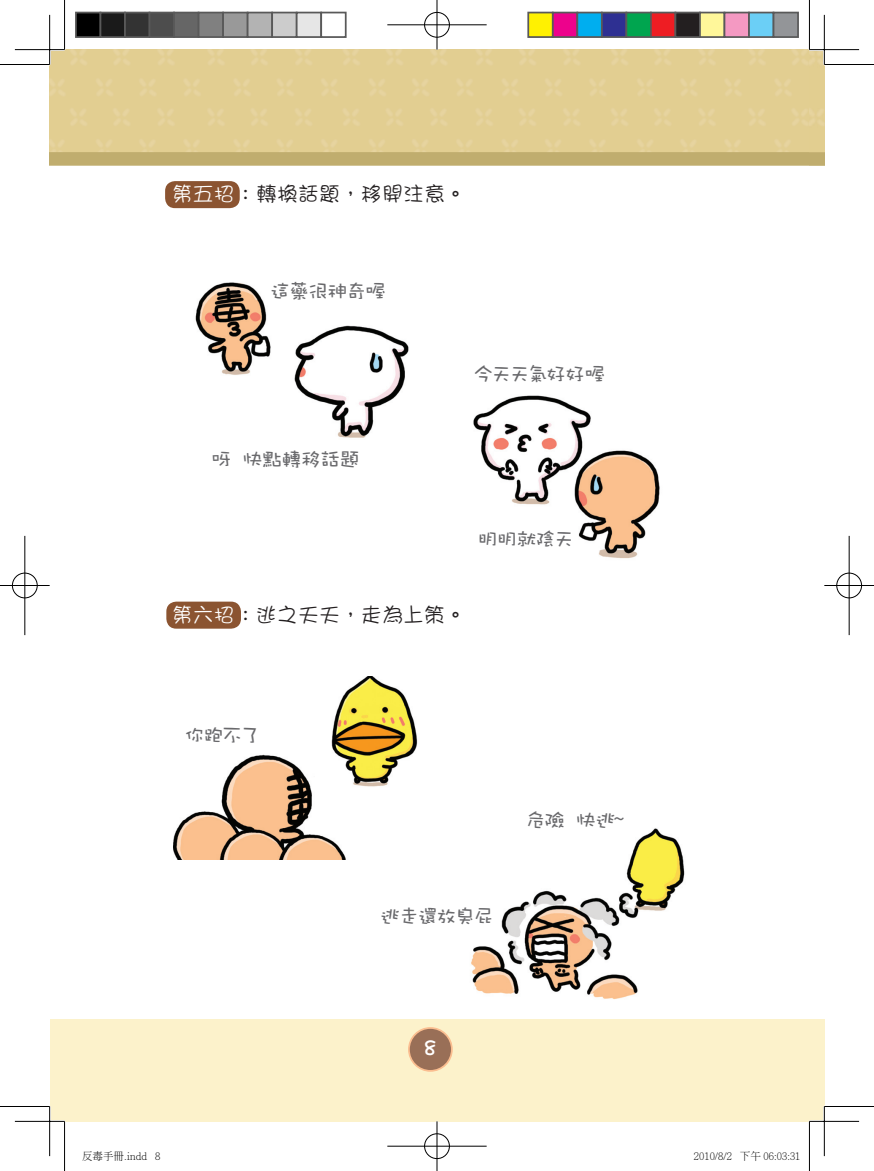
<style>
.page{position:relative;width:874px;height:1171px;background:#fff}
.page>*{position:absolute;margin:0;border:0;box-sizing:border-box;transform-origin:0 0}
.t1{font:21px "DF Wa Wa Md HK BF";letter-spacing:-.09em;color:#69696c}
.t2{font:21px "DF Girl W3 HKP BF";color:#231f20}
.t3{font:21px "DF Wa Wa Md HK BF";letter-spacing:-.11em;color:#69696c}
.t4{font:21px "DF Wa Wa W7 HKP BF";color:#fff}
.t5{font:300 10.5px "Adobe Ming Std";color:#000}
.s1{color:#fff}
</style>
<div class="page">
<div style="left:165px;top:181px;width:74px;height:27px;background:#8b5431;border-radius:10px"></div>
<div style="left:166px;top:601px;width:75px;height:28px;background:#8b5431;border-radius:10px"></div>
<div style="left:806px;top:1019px;width:17px;height:102px;background:#fcf2cb"></div>
<div style="left:50px;top:1019px;width:761px;height:102px;background:#fcf2cb"></div>
<div style="left:408px;top:1028px;width:43px;height:43px;background:#996f57;border-radius:50%"></div>
<div style="left:408px;top:1027px;width:44px;height:44px;border:2px solid #fbbe90;border-radius:50%"></div>
<img style="left:195px;top:282px;width:214px;height:156px">
<img style="left:174px;top:676px;width:244px;height:183px">
<img style="left:473px;top:395px;width:187px;height:164px">
<img style="left:471px;top:828px;width:214px;height:171px">
<hr style="left:15px;top:1120px;width:49px;height:2px;background:#fff">
<hr style="left:809px;top:1120px;width:49px;height:2px;background:#fff">
<hr style="left:48px;top:1106px;width:3px;height:50px;background:#fff">
<hr style="left:822px;top:1106px;width:3px;height:50px;background:#fff">
<hr style="left:0;top:64px;width:50px;height:1px;background:#000">
<hr style="left:823px;top:64px;width:50px;height:1px;background:#000">
<hr style="left:0;top:1106px;width:50px;height:1px;background:#000">
<hr style="left:823px;top:1106px;width:50px;height:1px;background:#000">
<hr style="left:64px;top:0;width:1px;height:50px;background:#000">
<hr style="left:64px;top:1121px;width:1px;height:50px;background:#000">
<hr style="left:808px;top:0;width:1px;height:50px;background:#000">
<hr style="left:808px;top:1121px;width:1px;height:50px;background:#000">
<hr style="left:15px;top:49px;width:49px;height:1px;background:#000">
<hr style="left:809px;top:49px;width:49px;height:1px;background:#000">
<hr style="left:15px;top:1121px;width:49px;height:1px;background:#000">
<hr style="left:809px;top:1121px;width:49px;height:1px;background:#000">
<hr style="left:49px;top:15px;width:1px;height:49px;background:#000">
<hr style="left:49px;top:1106px;width:1px;height:50px;background:#000">
<hr style="left:823px;top:15px;width:1px;height:49px;background:#000">
<hr style="left:823px;top:1106px;width:1px;height:50px;background:#000">
<div style="left:423px;top:11px;width:27px;height:27px;border:2px solid #fff;border-radius:50%"></div>
<hr style="left:387px;top:24px;width:99px;height:2px;background:#fff">
<hr style="left:435px;top:0;width:3px;height:50px;background:#fff">
<div style="left:424px;top:12px;width:25px;height:25px;border:1px solid #000;border-radius:50%"></div>
<hr style="left:387px;top:25px;width:99px;height:1px;background:#000">
<hr style="left:436px;top:0;width:1px;height:50px;background:#000">
<div style="left:423px;top:1132px;width:27px;height:28px;border:2px solid #fff;border-radius:50%"></div>
<hr style="left:387px;top:1145px;width:99px;height:2px;background:#fff">
<hr style="left:435px;top:1121px;width:3px;height:50px;background:#fff">
<div style="left:424px;top:1133px;width:25px;height:26px;border:1px solid #000;border-radius:50%"></div>
<hr style="left:387px;top:1146px;width:99px;height:1px;background:#000">
<hr style="left:436px;top:1121px;width:1px;height:50px;background:#000">
<div style="left:11px;top:572px;width:27px;height:27px;border:2px solid #fff;border-radius:50%"></div>
<hr style="left:0;top:584px;width:50px;height:3px;background:#fff">
<hr style="left:24px;top:536px;width:2px;height:99px;background:#fff">
<div style="left:12px;top:573px;width:25px;height:25px;border:1px solid #000;border-radius:50%"></div>
<hr style="left:0;top:585px;width:50px;height:1px;background:#000">
<hr style="left:25px;top:536px;width:1px;height:99px;background:#000">
<div style="left:835px;top:572px;width:27px;height:27px;border:2px solid #fff;border-radius:50%"></div>
<hr style="left:823px;top:584px;width:50px;height:3px;background:#fff">
<hr style="left:847px;top:536px;width:3px;height:99px;background:#fff">
<div style="left:836px;top:573px;width:25px;height:25px;border:1px solid #000;border-radius:50%"></div>
<hr style="left:823px;top:585px;width:50px;height:1px;background:#000">
<hr style="left:848px;top:536px;width:1px;height:99px;background:#000">
<div style="left:76px;top:13px;width:24px;height:24px;background:#000"></div>
<div style="left:75px;top:12px;width:26px;height:26px;border:2px solid #595959"></div>
<div style="left:100px;top:13px;width:25px;height:24px;background:#1a1a1a"></div>
<div style="left:99px;top:12px;width:27px;height:26px;border:2px solid #595959"></div>
<div style="left:125px;top:13px;width:24px;height:24px;background:#333"></div>
<div style="left:124px;top:12px;width:26px;height:26px;border:2px solid #595959"></div>
<div style="left:149px;top:13px;width:25px;height:24px;background:#4d4d4d"></div>
<div style="left:148px;top:12px;width:27px;height:26px;border:2px solid #595959"></div>
<div style="left:174px;top:13px;width:24px;height:24px;background:#666"></div>
<div style="left:173px;top:12px;width:26px;height:26px;border:2px solid #595959"></div>
<div style="left:198px;top:13px;width:25px;height:24px;background:#808080"></div>
<div style="left:197px;top:12px;width:27px;height:26px;border:2px solid #595959"></div>
<div style="left:223px;top:13px;width:24px;height:24px;background:#999"></div>
<div style="left:222px;top:12px;width:26px;height:26px;border:2px solid #595959"></div>
<div style="left:247px;top:13px;width:25px;height:24px;background:#b3b3b3"></div>
<div style="left:246px;top:12px;width:27px;height:26px;border:2px solid #595959"></div>
<div style="left:272px;top:13px;width:24px;height:24px;background:#ccc"></div>
<div style="left:271px;top:12px;width:26px;height:26px;border:2px solid #595959"></div>
<div style="left:296px;top:13px;width:25px;height:24px;background:#e6e6e6"></div>
<div style="left:295px;top:12px;width:27px;height:26px;border:2px solid #595959"></div>
<div style="left:320px;top:12px;width:26px;height:26px;border:2px solid #595959"></div>
<div style="left:528px;top:13px;width:24px;height:24px;background:#fff101"></div>
<div style="left:527px;top:12px;width:26px;height:26px;border:2px solid #595959"></div>
<div style="left:552px;top:13px;width:25px;height:24px;background:#ed028c"></div>
<div style="left:551px;top:12px;width:27px;height:26px;border:2px solid #595959"></div>
<div style="left:577px;top:13px;width:24px;height:24px;background:#00aeef"></div>
<div style="left:576px;top:12px;width:26px;height:26px;border:2px solid #595959"></div>
<div style="left:601px;top:13px;width:25px;height:24px;background:#2e3092"></div>
<div style="left:600px;top:12px;width:27px;height:26px;border:2px solid #595959"></div>
<div style="left:626px;top:13px;width:24px;height:24px;background:#00a54f"></div>
<div style="left:625px;top:12px;width:26px;height:26px;border:2px solid #595959"></div>
<div style="left:650px;top:13px;width:25px;height:24px;background:#ee1d23"></div>
<div style="left:649px;top:12px;width:27px;height:26px;border:2px solid #595959"></div>
<div style="left:675px;top:13px;width:24px;height:24px;background:#231f20"></div>
<div style="left:674px;top:12px;width:26px;height:26px;border:2px solid #595959"></div>
<div style="left:699px;top:13px;width:25px;height:24px;background:#fff79a"></div>
<div style="left:698px;top:12px;width:27px;height:26px;border:2px solid #595959"></div>
<div style="left:724px;top:13px;width:24px;height:24px;background:#f499c2"></div>
<div style="left:723px;top:12px;width:26px;height:26px;border:2px solid #595959"></div>
<div style="left:748px;top:13px;width:25px;height:24px;background:#6bcff6"></div>
<div style="left:747px;top:12px;width:27px;height:26px;border:2px solid #595959"></div>
<div style="left:773px;top:13px;width:24px;height:24px;background:#939598"></div>
<div style="left:772px;top:12px;width:26px;height:26px;border:2px solid #595959"></div>
<p class="t2" style="left:172px;top:184px;width:295px"><span class="s1">第五招</span>：轉換話題，移開注意。</p>
<p class="t1" style="left:270px;top:280px;width:118px">這藥很神奇喔</p>
<p class="t3" style="left:472px;top:363px;width:134px">今天天氣好好喔</p>
<p class="t1" style="left:210px;top:448px;width:151px">呀 快點轉移話題</p>
<p class="t1" style="left:477px;top:528px;width:99px">明明就陰天</p>
<p class="t2" style="left:172px;top:604px;width:295px"><span class="s1">第六招</span>：逃之夭夭，走為上策。</p>
<p class="t1" style="left:184px;top:724px;width:79px">你跑不了</p>
<p class="t1" style="left:525px;top:809px;width:101px">危險 快逃~</p>
<p class="t1" style="left:379px;top:905px;width:116px">逃走還放臭屁</p>
<p class="t4" style="left:422px;top:1036px;width:18px">8</p>
<p class="t5" style="left:82px;top:1151px;width:80px">反毒手冊.indd 8</p>
<p class="t5" style="left:693px;top:1151px;width:108px">2010/8/2 下午 06:03:31</p>
</div>
